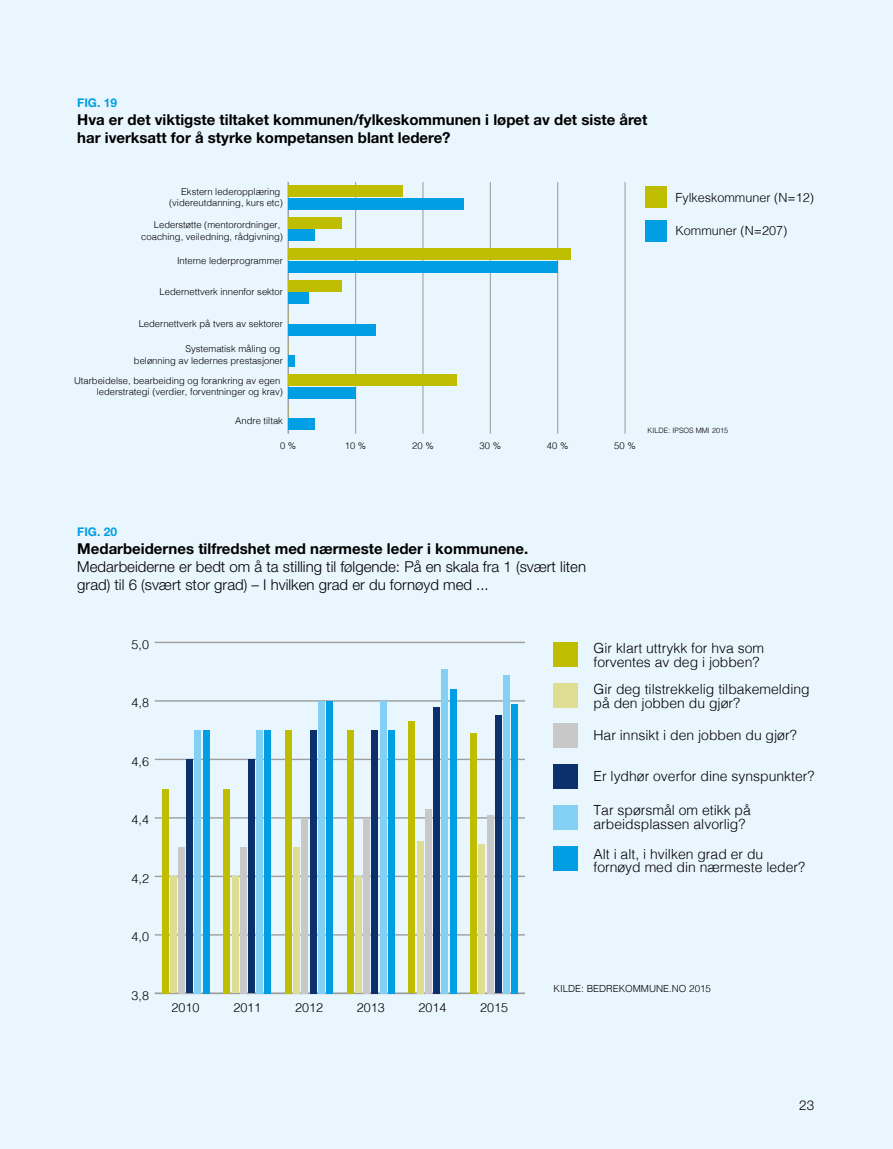
<style>
.page{position:relative;width:893px;height:1149px;background:#fff}
.page>*{position:absolute;margin:0;border:0;box-sizing:border-box;transform-origin:0 0}
.t1{font:700 15px/18px "Helvetica Neue";color:#000}
.t2{font:300 15px/18px "Helvetica Neue";color:#000}
.t3{font:300 13.95px/14px "Helvetica";color:#000}
.t4{font:300 13.5px "Helvetica Neue";color:#000}
.t5{font:300 12.6px "Helvetica";color:#000}
.t6{font:700 12px "Helvetica Neue";color:#009fe3}
.t7{font:300 9.75px "Helvetica";color:#000}
.t8{font:300 9.45px/11.4px "Helvetica";color:#000;text-align:right}
.t9{font:300 7.35px "Helvetica";color:#000}
</style>
<div class="page">
<div style="left:0;top:0;width:893px;height:1148px;background:#eaf6fe"></div>
<div style="left:645px;top:186px;width:22px;height:22px;background:#bebd00"></div>
<div style="left:645px;top:220px;width:22px;height:22px;background:#009fe3"></div>
<hr style="left:355px;top:182px;width:1px;height:251px;background:#9d9d9c">
<hr style="left:422px;top:182px;width:1px;height:251px;background:#9d9d9c">
<hr style="left:490px;top:182px;width:1px;height:251px;background:#9d9d9c">
<hr style="left:557px;top:182px;width:1px;height:251px;background:#9d9d9c">
<hr style="left:624px;top:182px;width:2px;height:251px;background:#9d9d9c">
<hr style="left:288px;top:182px;width:1px;height:251px;background:#9d9d9c">
<div style="left:288px;top:198px;width:175px;height:11px;background:#009fe3"></div>
<div style="left:288px;top:230px;width:27px;height:11px;background:#009fe3"></div>
<div style="left:288px;top:261px;width:270px;height:11px;background:#009fe3"></div>
<div style="left:288px;top:292px;width:20px;height:12px;background:#009fe3"></div>
<div style="left:288px;top:324px;width:88px;height:11px;background:#009fe3"></div>
<div style="left:288px;top:355px;width:7px;height:12px;background:#009fe3"></div>
<div style="left:288px;top:387px;width:68px;height:11px;background:#009fe3"></div>
<div style="left:288px;top:418px;width:27px;height:11px;background:#009fe3"></div>
<div style="left:288px;top:186px;width:115px;height:11px;background:#bebd00"></div>
<div style="left:288px;top:217px;width:54px;height:11px;background:#bebd00"></div>
<div style="left:288px;top:248px;width:283px;height:12px;background:#bebd00"></div>
<div style="left:288px;top:280px;width:54px;height:11px;background:#bebd00"></div>
<div style="left:288px;top:374px;width:169px;height:11px;background:#bebd00"></div>
<div style="left:553px;top:641px;width:25px;height:25px;background:#bebd00"></div>
<div style="left:553px;top:682px;width:25px;height:25px;background:#dedd91"></div>
<div style="left:553px;top:723px;width:25px;height:25px;background:#c8c8c8"></div>
<div style="left:553px;top:764px;width:25px;height:24px;background:#0c306c"></div>
<div style="left:553px;top:805px;width:25px;height:24px;background:#83d0f5"></div>
<div style="left:553px;top:846px;width:25px;height:24px;background:#009fe3"></div>
<hr style="left:155px;top:992px;width:370px;height:1px;background:#9d9d9c">
<hr style="left:155px;top:933px;width:370px;height:2px;background:#9d9d9c">
<hr style="left:155px;top:875px;width:370px;height:1px;background:#9d9d9c">
<hr style="left:155px;top:817px;width:370px;height:1px;background:#9d9d9c">
<hr style="left:155px;top:758px;width:370px;height:1px;background:#9d9d9c">
<hr style="left:155px;top:700px;width:370px;height:1px;background:#9d9d9c">
<hr style="left:155px;top:641px;width:370px;height:2px;background:#9d9d9c">
<div style="left:203px;top:730px;width:6px;height:263px;background:#009fe3"></div>
<div style="left:265px;top:730px;width:6px;height:263px;background:#009fe3"></div>
<div style="left:326px;top:700px;width:7px;height:293px;background:#009fe3"></div>
<div style="left:388px;top:730px;width:7px;height:263px;background:#009fe3"></div>
<div style="left:450px;top:689px;width:6px;height:304px;background:#009fe3"></div>
<div style="left:511px;top:703px;width:7px;height:290px;background:#009fe3"></div>
<div style="left:195px;top:730px;width:6px;height:263px;background:#83d0f5"></div>
<div style="left:256px;top:730px;width:7px;height:263px;background:#83d0f5"></div>
<div style="left:318px;top:700px;width:7px;height:293px;background:#83d0f5"></div>
<div style="left:380px;top:700px;width:6px;height:293px;background:#83d0f5"></div>
<div style="left:441px;top:668px;width:7px;height:325px;background:#83d0f5"></div>
<div style="left:503px;top:674px;width:7px;height:319px;background:#83d0f5"></div>
<div style="left:186px;top:759px;width:7px;height:234px;background:#0c306c"></div>
<div style="left:248px;top:759px;width:7px;height:234px;background:#0c306c"></div>
<div style="left:310px;top:730px;width:6px;height:263px;background:#0c306c"></div>
<div style="left:372px;top:730px;width:6px;height:263px;background:#0c306c"></div>
<div style="left:433px;top:706px;width:7px;height:287px;background:#0c306c"></div>
<div style="left:495px;top:715px;width:7px;height:278px;background:#0c306c"></div>
<div style="left:178px;top:846px;width:7px;height:147px;background:#c8c8c8"></div>
<div style="left:240px;top:846px;width:7px;height:147px;background:#c8c8c8"></div>
<div style="left:302px;top:817px;width:6px;height:176px;background:#c8c8c8"></div>
<div style="left:363px;top:817px;width:7px;height:176px;background:#c8c8c8"></div>
<div style="left:425px;top:808px;width:7px;height:185px;background:#c8c8c8"></div>
<div style="left:487px;top:814px;width:6px;height:179px;background:#c8c8c8"></div>
<div style="left:170px;top:876px;width:7px;height:117px;background:#dedd91"></div>
<div style="left:232px;top:876px;width:6px;height:117px;background:#dedd91"></div>
<div style="left:293px;top:846px;width:7px;height:147px;background:#dedd91"></div>
<div style="left:355px;top:876px;width:7px;height:117px;background:#dedd91"></div>
<div style="left:417px;top:841px;width:6px;height:152px;background:#dedd91"></div>
<div style="left:478px;top:844px;width:7px;height:149px;background:#dedd91"></div>
<div style="left:162px;top:788px;width:6px;height:205px;background:#bebd00"></div>
<div style="left:223px;top:788px;width:7px;height:205px;background:#bebd00"></div>
<div style="left:285px;top:730px;width:7px;height:263px;background:#bebd00"></div>
<div style="left:347px;top:730px;width:6px;height:263px;background:#bebd00"></div>
<div style="left:409px;top:721px;width:6px;height:272px;background:#bebd00"></div>
<div style="left:470px;top:732px;width:7px;height:261px;background:#bebd00"></div>
<p class="t6" style="left:77px;top:95px;width:41px">FIG. 19</p>
<h1 class="t1" style="left:77px;top:110px;width:572px">Hva er det viktigste tiltaket kommunen/fylkeskommunen i løpet av det siste året har iverksatt for å styrke kompetansen blant ledere?</h1>
<p class="t8" style="left:169px;top:185px;width:115px">Ekstern lederopplæring (videreutdanning, kurs etc)</p>
<p class="t8" style="left:141px;top:218px;width:143px">Lederstøtte (mentorordninger, coaching, veiledning, rådgivning)</p>
<p class="t8" style="left:177px;top:254px;width:107px">Interne lederprogrammer</p>
<p class="t8" style="left:160px;top:285px;width:125px">Ledernettverk innenfor sektor</p>
<p class="t8" style="left:139px;top:317px;width:146px">Ledernettverk på tvers av sektorer</p>
<p class="t8" style="left:134px;top:342px;width:151px">Systematisk måling og<br>belønning av ledernes prestasjoner</p>
<p class="t8" style="left:74px;top:374px;width:210px">Utarbeidelse, bearbeiding og forankring av egen lederstrategi (verdier, forventninger og krav)</p>
<p class="t8" style="left:235px;top:414px;width:49px">Andre tiltak</p>
<h3 class="t5" style="left:675px;top:186px;width:140px">Fylkeskommuner (N=12)</h3>
<h3 class="t5" style="left:675px;top:220px;width:113px">Kommuner (N=207)</h3>
<p class="t8" style="left:280px;top:439px;width:18px">0 %</p>
<p class="t8" style="left:345px;top:439px;width:23px">10 %</p>
<p class="t8" style="left:412px;top:439px;width:23px">20 %</p>
<p class="t8" style="left:480px;top:439px;width:23px">30 %</p>
<p class="t8" style="left:547px;top:439px;width:23px">40 %</p>
<p class="t8" style="left:614px;top:439px;width:23px">50 %</p>
<p class="t9" style="left:648px;top:424px;width:82px">KILDE: IPSOS MMI 2015</p>
<p class="t6" style="left:77px;top:524px;width:41px">FIG. 20</p>
<h1 class="t1" style="left:77px;top:539px;width:452px">Medarbeidernes tilfredshet med nærmeste leder i kommunene.</h1>
<h1 class="t2" style="left:77px;top:557px;width:510px">Medarbeiderne er bedt om å ta stilling til følgende: På en skala fra 1 (svært liten grad) til 6 (svært stor grad) – I hvilken grad er du fornøyd med ...</h1>
<h3 class="t5" style="left:132px;top:633px;width:19px">5,0</h3>
<h3 class="t5" style="left:132px;top:692px;width:19px">4,8</h3>
<h3 class="t5" style="left:132px;top:750px;width:19px">4,6</h3>
<h3 class="t5" style="left:132px;top:809px;width:19px">4,4</h3>
<h3 class="t5" style="left:132px;top:867px;width:19px">4,2</h3>
<h3 class="t5" style="left:132px;top:925px;width:19px">4,0</h3>
<h3 class="t5" style="left:132px;top:984px;width:19px">3,8</h3>
<h3 class="t5" style="left:172px;top:996px;width:29px">2010</h3>
<h3 class="t5" style="left:233px;top:996px;width:29px">2011</h3>
<h3 class="t5" style="left:295px;top:996px;width:29px">2012</h3>
<h3 class="t5" style="left:357px;top:996px;width:29px">2013</h3>
<h3 class="t5" style="left:418px;top:996px;width:29px">2014</h3>
<h3 class="t5" style="left:480px;top:996px;width:29px">2015</h3>
<h2 class="t3" style="left:593px;top:639px;width:172px">Gir klart uttrykk for hva som forventes av deg i jobben?</h2>
<h2 class="t3" style="left:593px;top:680px;width:218px">Gir deg tilstrekkelig tilbakemelding på den jobben du gjør?</h2>
<h2 class="t3" style="left:593px;top:727px;width:205px">Har innsikt i den jobben du gjør?</h2>
<h2 class="t3" style="left:593px;top:768px;width:222px">Er lydhør overfor dine synspunkter?</h2>
<h2 class="t3" style="left:593px;top:801px;width:159px">Tar spørsmål om etikk på arbeidsplassen alvorlig?</h2>
<h2 class="t3" style="left:593px;top:845px;width:213px">Alt i alt, i hvilken grad er du fornøyd med din nærmeste leder?</h2>
<p class="t7" style="left:554px;top:980px;width:159px">KILDE: BEDREKOMMUNE.NO 2015</p>
<h3 class="t4" style="left:799px;top:1096px;width:17px">23</h3>
</div>
